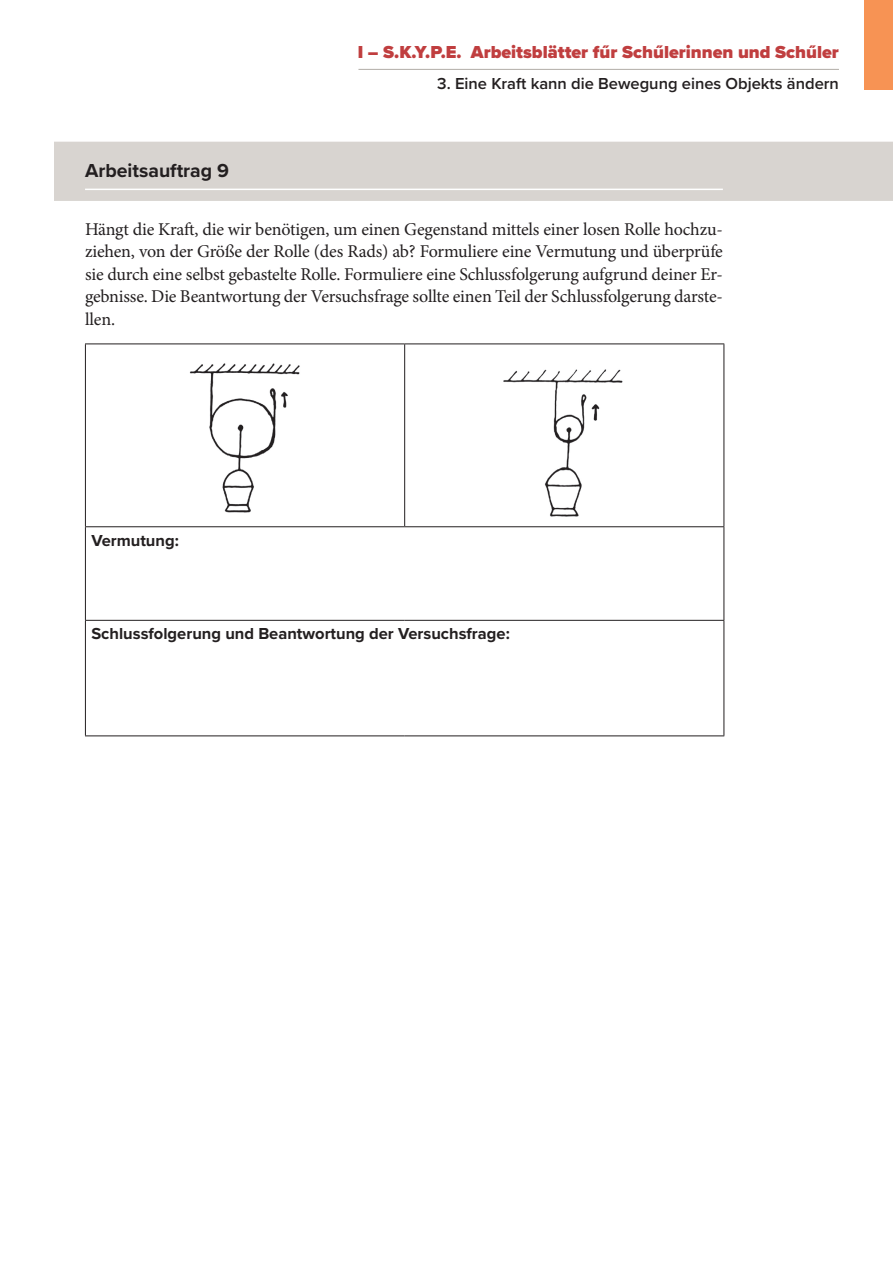
<style>
.page{position:relative;width:893px;height:1263px;background:#fff}
.page>*{position:absolute;margin:0;border:0;box-sizing:border-box;transform-origin:0 0}
.t1{font:700 19.5px "Proxima Nova";color:#231f20}
.t2{font:18px/22.5px "Minion Pro";letter-spacing:-.01em;color:#231f20;text-align:justify}
.t3{font:900 18px "Proxima Nova";color:#c03e3f}
.t4{font:700 16.5px "Proxima Nova";color:#231f20}
.t5{font:600 16.5px "Proxima Nova";color:#231f20}
</style>
<div class="page">
<hr style="left:358px;top:69px;width:481px;height:1px;background:#b1ada7">
<div style="left:864px;top:0;width:29px;height:89px;background:#f79354"></div>
<div style="left:54px;top:142px;width:839px;height:59px;background:#d8d4d0"></div>
<hr style="left:85px;top:189px;width:638px;height:1px;background:#fff">
<hr style="left:85px;top:343px;width:320px;height:1px;background:#231f20">
<hr style="left:85px;top:344px;width:1px;height:182px;background:#231f20">
<hr style="left:405px;top:343px;width:319px;height:1px;background:#231f20">
<hr style="left:404px;top:344px;width:1px;height:182px;background:#231f20">
<hr style="left:724px;top:344px;width:1px;height:182px;background:#231f20">
<hr style="left:85px;top:526px;width:320px;height:1px;background:#231f20">
<hr style="left:85px;top:527px;width:1px;height:93px;background:#231f20">
<hr style="left:405px;top:526px;width:319px;height:1px;background:#231f20">
<hr style="left:724px;top:527px;width:1px;height:93px;background:#231f20">
<hr style="left:85px;top:620px;width:320px;height:1px;background:#231f20">
<hr style="left:85px;top:621px;width:1px;height:114px;background:#231f20">
<hr style="left:405px;top:620px;width:319px;height:1px;background:#231f20">
<hr style="left:724px;top:621px;width:1px;height:114px;background:#231f20">
<hr style="left:85px;top:735px;width:320px;height:1px;background:#231f20">
<hr style="left:405px;top:735px;width:319px;height:1px;background:#231f20">
<img style="left:189px;top:363px;width:111px;height:150px">
<img style="left:503px;top:369px;width:120px;height:148px">
<p class="t1" style="left:85px;top:156px;width:146px">Arbeitsauftrag 9</p>
<p class="t3" style="left:358px;top:38px;width:483px">I – S.K.Y.P.E. Arbeitsblätter fűr Schűlerinnen und Schűler</p>
<p class="t5" style="left:437px;top:71px;width:403px">3. Eine Kraft kann die Bewegung eines Objekts ändern</p>
<p class="t2" style="left:85px;top:218px;width:639px">Hängt die Kraft, die wir benötigen, um einen Gegenstand mittels einer losen Rolle hochzu&shy;ziehen, von der Größe der Rolle (des Rads) ab? Formuliere eine Vermutung und überprüfe sie durch eine selbst gebastelte Rolle. Formuliere eine Schlussfolgerung aufgrund deiner Er&shy;gebnisse. Die Beantwortung der Versuchsfrage sollte einen Teil der Schlussfolgerung darste&shy;llen.</p>
<p class="t4" style="left:91px;top:528px;width:89px">Vermutung:</p>
<p class="t4" style="left:91px;top:621px;width:420px">Schlussfolgerung und Beantwortung der Versuchsfrage:</p>
</div>
